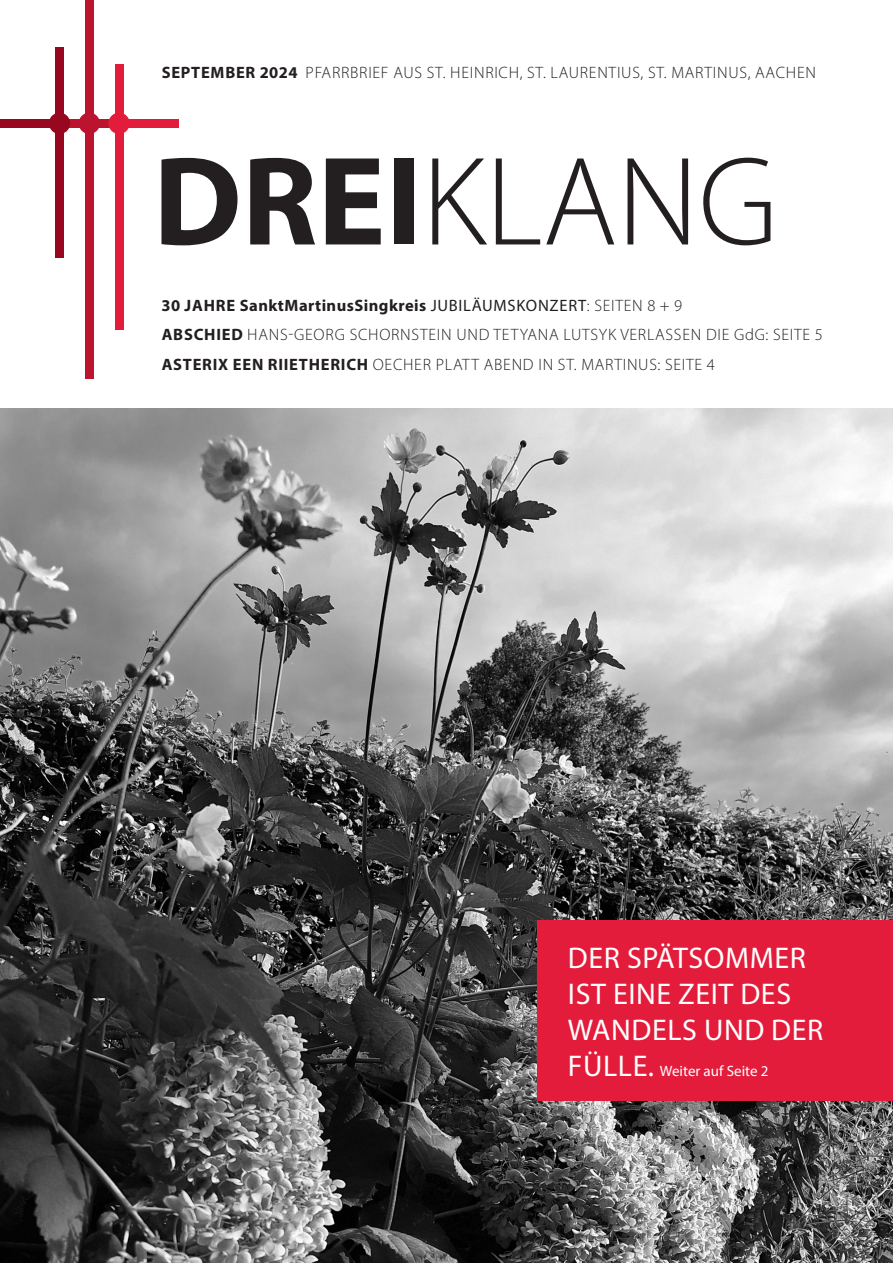
<style>
.page{position:relative;width:893px;height:1263px;background:#fff}
.page>*{position:absolute;margin:0;border:0;box-sizing:border-box;transform-origin:0 0}
.t1{font:300 127.5px "Myriad Pro";color:#231f20}
.Fließtext_fett{font:30px/36px "Myriad Pro";letter-spacing:.02em;color:#fff}
.TITEL_TEASER{font:300 16.5px "Myriad Pro";letter-spacing:.045em;color:#231f20}
.TITEL_KOPFZEILE{font:300 16.5px "Myriad Pro";letter-spacing:.045em;color:#231f20}
.TITEL_TEASER-2{font:700 16.5px "Myriad Pro";letter-spacing:.025em;color:#231f20}
.Fließtext_fett-2{font:15px "Myriad Pro";color:#fff}
.s1{font-weight:700}
.s2{font-weight:400}
.s3{font-weight:300}
.s4{font-size:30px}
</style>
<div class="page">
<div style="left:55px;top:47px;width:9px;height:210px;background:#970820"></div>
<div style="left:115px;top:64px;width:8px;height:266px;background:#e41c3b"></div>
<div style="left:0;top:119px;width:64px;height:9px;background:#970820"></div>
<div style="left:60px;top:119px;width:63px;height:9px;background:#bc142f"></div>
<div style="left:115px;top:119px;width:64px;height:9px;background:#e41c3b"></div>
<div style="left:49px;top:113px;width:21px;height:21px;background:#970820;border-radius:50%"></div>
<div style="left:79px;top:113px;width:21px;height:21px;background:#bc142f;border-radius:50%"></div>
<div style="left:108px;top:113px;width:22px;height:21px;background:#e41c3b;border-radius:50%"></div>
<div style="left:85px;top:0;width:9px;height:378px;background:#bc142f"></div>
<img style="left:0;top:408px;width:893px;height:855px">
<div style="left:538px;top:920px;width:355px;height:181px;background:#e41c3b"></div>
<p class="TITEL_KOPFZEILE" style="left:162px;top:63px;width:656px"><span class="s1">SEPTEMBER 2024</span> PFARRBRIEF AUS ST. HEINRICH, ST. LAURENTIUS, ST. MARTINUS, AACHEN</p>
<h1 class="t1" style="left:153px;top:125px;width:626px"><span class="s1">DREI</span>KLANG</h1>
<p class="TITEL_TEASER-2" style="left:162px;top:295px;width:522px">30 JAHRE SanktMartinusSingkreis <span class="s2">JUBILÄUMSKONZERT</span><span class="s3">: SEITEN 8 + 9</span></p>
<p class="TITEL_TEASER" style="left:162px;top:325px;width:663px"><span class="s1">ABSCHIED</span> HANS-GEORG SCHORNSTEIN UND TETYANA LUTSYK VERLASSEN DIE GdG: SEITE 5</p>
<p class="TITEL_TEASER" style="left:162px;top:354px;width:555px"><span class="s1">ASTERIX EEN RIIETHERICH</span> OECHER PLATT ABEND IN ST. MARTINUS: SEITE 4</p>
<p class="Fließtext_fett" style="left:568px;top:939px;width:257px">DER SPÄTSOMMER<br>IST EINE ZEIT DES<br>WANDELS UND DER</p>
<p class="Fließtext_fett-2" style="left:568px;top:1061px;width:202px"><span class="s4">FÜLLE.</span> Weiter auf Seite 2</p>
</div>
